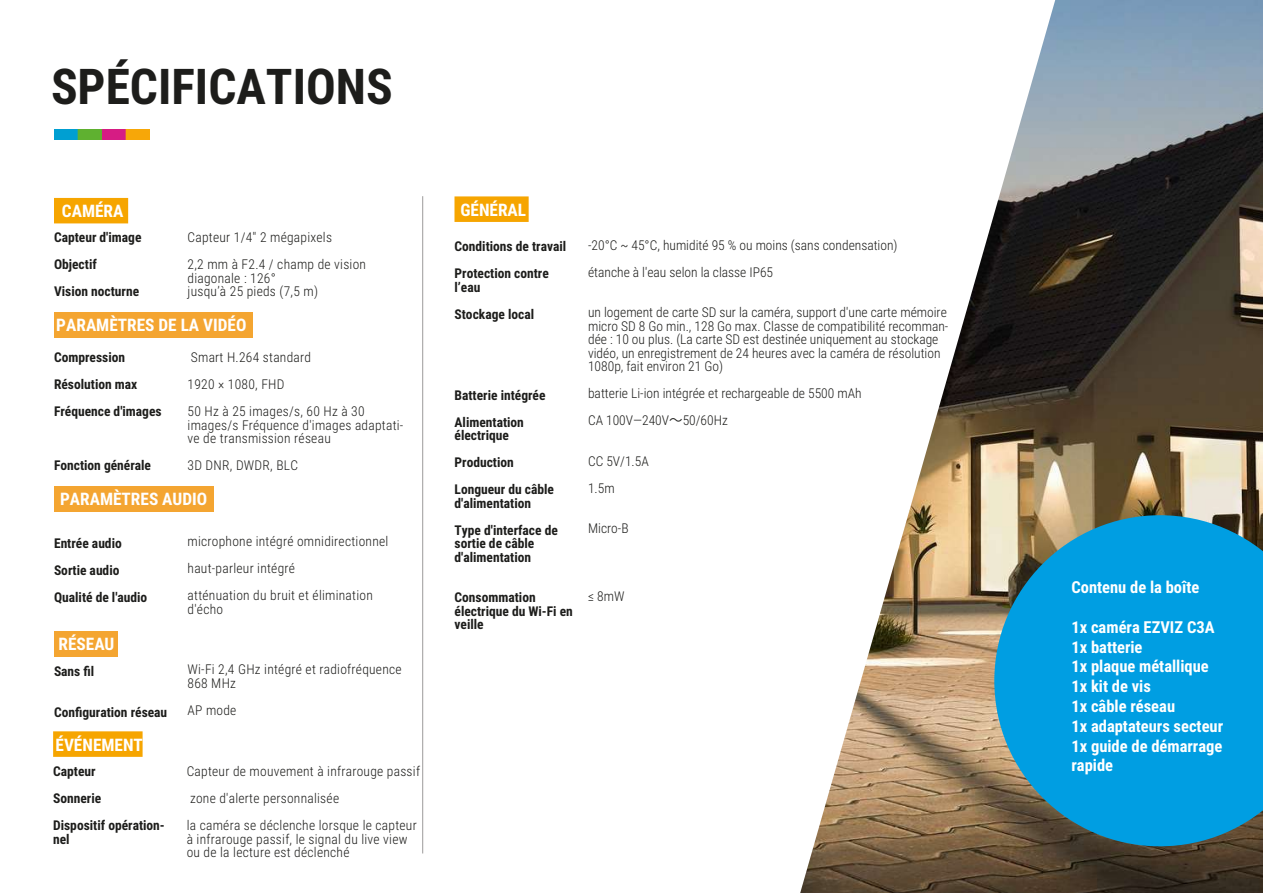
<style>
.page{position:relative;width:1263px;height:893px;background:#fff}
.page>*{position:absolute;margin:0;border:0;box-sizing:border-box;transform-origin:0 0}
.t1{font:700 49.35px "Roboto Condensed";color:#1d1d1b}
.t2{font:700 17.25px "Roboto Condensed";color:#fff}
.t3{font:700 16.5px/19.8px "Roboto Condensed";color:#fff}
.t4{font:300 13.5px/27px "Roboto Condensed";letter-spacing:.02em;color:#1d1d1b}
.t5{font:700 13.5px/27px "Roboto Condensed";color:#1d1d1b}
.t6{font:300 13.5px/13.5px "Roboto Condensed";color:#1d1d1b}
.s1{font-family:"Koz Go Pr 6 N";font-weight:400}
</style>
<div class="page">
<img style="left:54px;top:129px;width:95px;height:11px">
<div style="left:54px;top:198px;width:74px;height:25px;background:#f6a500"></div>
<hr style="left:422px;top:196px;width:1px;height:657px;background:#9c9b9b">
<div style="left:54px;top:313px;width:198px;height:25px;background:#f4a531"></div>
<div style="left:54px;top:486px;width:160px;height:26px;background:#f4a531"></div>
<div style="left:54px;top:631px;width:63px;height:25px;background:#f4a531"></div>
<div style="left:53px;top:731px;width:90px;height:26px;background:#f6a500"></div>
<div style="left:454px;top:196px;width:75px;height:26px;background:#f6a500"></div>
<img style="left:800px;top:0;width:463px;height:893px">
<svg style="left:994px;top:515px;width:269px;height:331px;background:#1597cb"></svg>
<h1 class="t1" style="left:51px;top:52px;width:343px">SPÉCIFICATIONS</h1>
<p class="t2" style="left:62px;top:199px;width:63px">CAMÉRA</p>
<p class="t5" style="left:54px;top:223px;width:89px">Capteur d'image<br>Objectif<br>Vision nocturne</p>
<p class="t2" style="left:56px;top:313px;width:192px">PARAMÈTRES DE LA VIDÉO</p>
<p class="t4" style="left:188px;top:343px;width:179px">Smart H.264 standard<br>1920 × 1080, FHD<br>50 Hz à 25 images/s, 60 Hz à 30</p>
<p class="t4" style="left:188px;top:417px;width:217px;line-height:13.5px">images/s Fréquence d'images adaptati&shy;ve de transmission réseau</p>
<p class="t4" style="left:188px;top:451px;width:112px">3D DNR, DWDR, BLC</p>
<p class="t4" style="left:188px;top:223px;width:180px">Capteur 1/4" 2 mégapixels<br>2,2 mm à F2.4 / champ de vision</p>
<p class="t4" style="left:188px;top:271px;width:132px;line-height:13.5px">diagonale : 126°<br>jusqu’à 25 pieds (7,5 m)</p>
<p class="t5" style="left:54px;top:343px;width:109px">Compression<br>Résolution max<br>Fréquence d'images</p>
<p class="t5" style="left:54px;top:451px;width:99px">Fonction générale</p>
<p class="t2" style="left:60px;top:487px;width:149px">PARAMÈTRES AUDIO</p>
<p class="t4" style="left:188px;top:527px;width:202px">microphone intégré omnidirectionnel haut-parleur intégré<br>atténuation du bruit et élimination</p>
<p class="t4" style="left:188px;top:595px;width:37px">d'écho</p>
<p class="t5" style="left:54px;top:529px;width:95px">Entrée audio<br>Sortie audio<br>Qualité de l'audio</p>
<p class="t2" style="left:59px;top:632px;width:57px">RÉSEAU</p>
<p class="t5" style="left:54px;top:657px;width:42px">Sans fil</p>
<p class="t5" style="left:54px;top:698px;width:115px">Configuration réseau</p>
<p class="t2" style="left:56px;top:733px;width:89px">ÉVÉNEMENT</p>
<p class="t5" style="left:53px;top:757px;width:113px">Capteur<br>Sonnerie<br>Dispositif opération-</p>
<p class="t5" style="left:53px;top:825px;width:18px">nel</p>
<p class="t4" style="left:188px;top:662px;width:216px;line-height:13.5px">Wi-Fi 2,4 GHz intégré et radiofréquence<br>868 MHz</p>
<p class="t4" style="left:188px;top:696px;width:50px">AP mode</p>
<p class="t4" style="left:187px;top:757px;width:235px">Capteur de mouvement à infrarouge passif zone d'alerte personnalisée<br>la caméra se déclenche lorsque le capteur</p>
<p class="t4" style="left:187px;top:832px;width:222px;line-height:13.5px">à infrarouge passif, le signal du live view ou de la lecture est déclenché</p>
<p class="t2" style="left:460px;top:198px;width:67px">GÉNÉRAL</p>
<p class="t5" style="left:454px;top:232px;width:113px">Conditions de travail<br>Protection contre</p>
<p class="t5" style="left:454px;top:273px;width:81px">l’eau<br>Stockage local</p>
<p class="t5" style="left:454px;top:381px;width:92px">Batterie intégrée<br>Alimentation</p>
<p class="t5" style="left:454px;top:421px;width:101px">électrique<br>Production<br>Longueur du câble</p>
<p class="t5" style="left:454px;top:489px;width:105px">d'alimentation<br>Type d'interface de</p>
<p class="t5" style="left:454px;top:536px;width:81px;line-height:13.5px">sortie de câble d'alimentation</p>
<p class="t5" style="left:454px;top:590px;width:120px;line-height:13.5px">Consommation électrique du Wi-Fi en veille</p>
<p class="t6" style="left:588px;top:231px;width:311px;line-height:27px">-20°C ~ 45°C, humidité 95 % ou moins (sans condensation) étanche à l'eau selon la classe IP65</p>
<p class="t6" style="left:588px;top:305px;width:362px">un logement de carte SD sur la caméra, support d'une carte mémoire micro SD 8 Go min., 128 Go max. Classe de compatibilité recomman&shy;dée : 10 ou plus. (La carte SD est destinée uniquement au stockage vidéo, un enregistrement de 24 heures avec la caméra de résolution 1080p, fait environ 21 Go)</p>
<p class="t6" style="left:588px;top:379px;width:275px;line-height:27px">batterie Li-ion intégrée et rechargeable de 5500 mAh<br>CA 100V—240V<span class="s1">～</span>50/60Hz</p>
<p class="t4" style="left:588px;top:447px;width:62px">CC 5V/1.5A<br>1.5m</p>
<p class="t4" style="left:588px;top:514px;width:42px">Micro-B</p>
<p class="t4" style="left:588px;top:582px;width:38px">≤ 8mW</p>
<p class="t3" style="left:1071px;top:577px;width:130px">Contenu de la boîte</p>
<p class="t3" style="left:1071px;top:616px;width:153px">1x caméra EZVIZ C3A<br>1x batterie<br>1x plaque métallique<br>1x kit de vis<br>1x câble réseau<br>1x adaptateurs secteur<br>1x guide de démarrage rapide</p>
</div>
